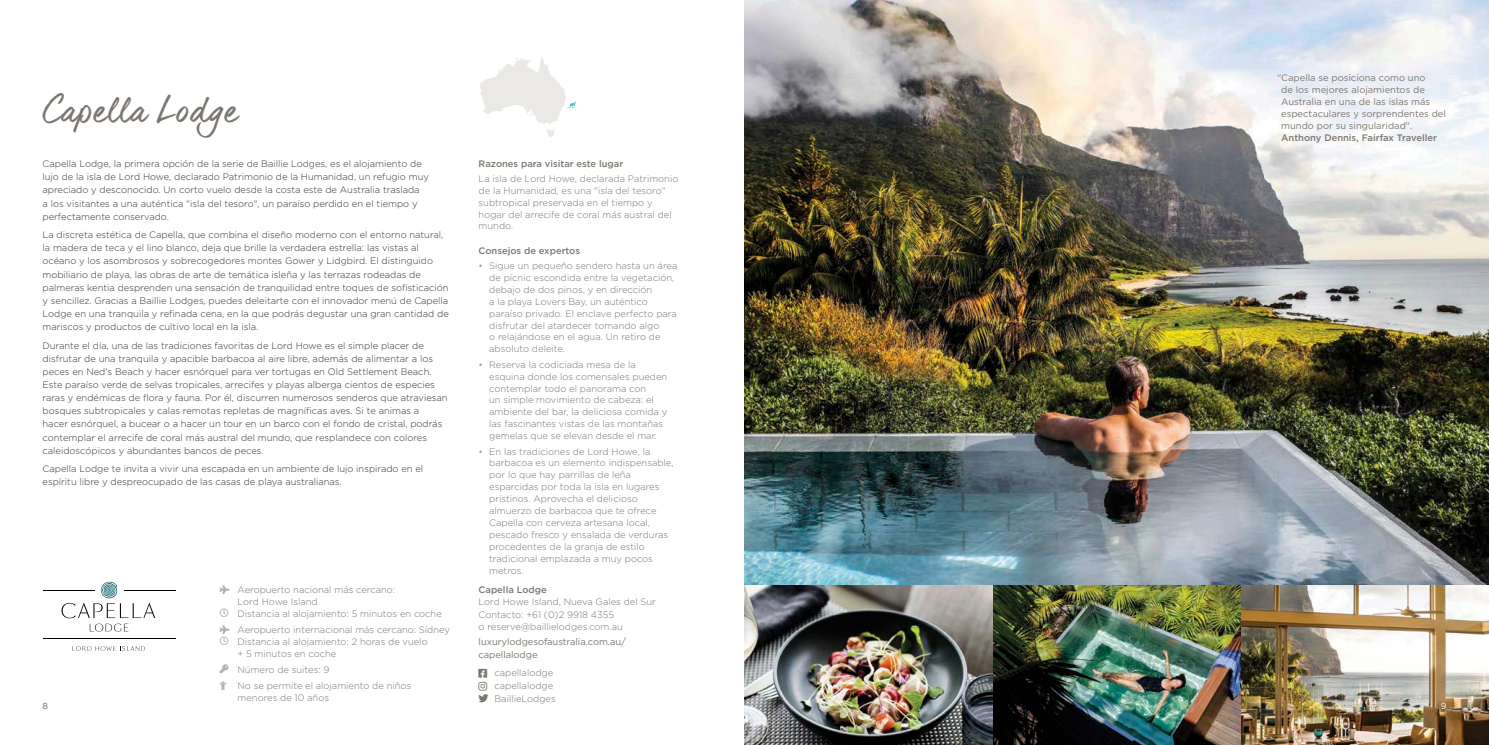
<style>
.page{position:relative;width:1489px;height:745px;background:#fff}
.page>*{position:absolute;margin:0;border:0;box-sizing:border-box;transform-origin:0 0}
.t1{font:32.5px "dear Joe 6";letter-spacing:-.01em;color:#7b766f}
.t2{font:300 9.38px/13.1px "Gotham";color:#333334}
.t3{font:300 9.38px/11.9px "Gotham";color:#7b766f}
.t4{font:9.38px/11.9px "Gotham";color:#7b766f}
.t5{font:500 9.38px "Gotham";color:#7b766f}
.t6{font:8.75px "Gotham";color:#636366}
.t7{font:8.75px "Gotham";color:#fff}
.s1{color:#9b958f}
</style>
<div class="page">
<img style="left:744px;top:0;width:744px;height:744px">
<hr style="left:124px;top:589px;width:51px;height:1px;background:#000">
<hr style="left:43px;top:589px;width:51px;height:1px;background:#000">
<svg style="left:72px;top:646px;width:73px;height:4px"></svg>
<svg style="left:61px;top:581px;width:94px;height:50px"></svg>
<hr style="left:43px;top:638px;width:132px;height:1px;background:#000">
<svg style="left:480px;top:57px;width:95px;height:80px"></svg>
<h1 class="t1" style="left:43px;top:90px;width:197px">Capella Lodge</h1>
<p class="t2" style="left:43px;top:157px;width:388px">Capella Lodge, la primera opción de la serie de Baillie Lodges, es el alojamiento de lujo de la isla de Lord Howe, declarado Patrimonio de la Humanidad, un refugio muy apreciado y desconocido. Un corto vuelo desde la costa este de Australia traslada<br>a los visitantes a una auténtica "isla del tesoro", un paraíso perdido en el tiempo y perfectamente conservado.</p>
<p class="t2" style="left:43px;top:228px;width:408px">La discreta estética de Capella, que combina el diseño moderno con el entorno natural, la madera de teca y el lino blanco, deja que brille la verdadera estrella: las vistas al océano y los asombrosos y sobrecogedores montes Gower y Lidgbird. El distinguido mobiliario de playa, las obras de arte de temática isleña y las terrazas rodeadas de palmeras kentia desprenden una sensación de tranquilidad entre toques de sofisticación y sencillez. Gracias a Baillie Lodges, puedes deleitarte con el innovador menú de Capella Lodge en una tranquila y refinada cena, en la que podrás degustar una gran cantidad de mariscos y productos de cultivo local en la isla.</p>
<p class="t2" style="left:43px;top:338px;width:406px">Durante el día, una de las tradiciones favoritas de Lord Howe es el simple placer de disfrutar de una tranquila y apacible barbacoa al aire libre, además de alimentar a los peces en Ned's Beach y hacer esnórquel para ver tortugas en Old Settlement Beach.<br>Este paraíso verde de selvas tropicales, arrecifes y playas alberga cientos de especies raras y endémicas de flora y fauna. Por él, discurren numerosos senderos que atraviesan bosques subtropicales y calas remotas repletas de magníficas aves. Si te animas a<br>hacer esnórquel, a bucear o a hacer un tour en un barco con el fondo de cristal, podrás contemplar el arrecife de coral más austral del mundo, que resplandece con colores caleidoscópicos y abundantes bancos de peces.</p>
<p class="t2" style="left:43px;top:462px;width:382px">Capella Lodge te invita a vivir una escapada en un ambiente de lujo inspirado en el espíritu libre y despreocupado de las casas de playa australianas.</p>
<p class="t5" style="left:478px;top:157px;width:146px">Razones para visitar este lugar</p>
<p class="t3" style="left:478px;top:172px;width:201px">La isla de Lord Howe, declarada Patrimonio de la Humanidad, es una "isla del tesoro" subtropical preservada en el tiempo y hogar del arrecife de coral más austral del mundo.</p>
<p class="t5" style="left:478px;top:245px;width:103px">Consejos de expertos</p>
<p class="t3" style="left:489px;top:259px;width:190px;text-indent:-11px"><span class="s1">•</span> Sigue un pequeño sendero hasta un área de pícnic escondida entre la vegetación, debajo de dos pinos, y en dirección<br>a la playa Lovers Bay, un auténtico paraíso privado. El enclave perfecto para disfrutar del atardecer tomando algo<br>o relajándose en el agua. Un retiro de absoluto deleite.</p>
<p class="t3" style="left:489px;top:358px;width:180px;text-indent:-11px"><span class="s1">•</span> Reserva la codiciada mesa de la esquina donde los comensales pueden contemplar todo el panorama con<br>un simple movimiento de cabeza: el ambiente del bar, la deliciosa comida y las fascinantes vistas de las montañas gemelas que se elevan desde el mar.</p>
<p class="t3" style="left:489px;top:445px;width:186px;text-indent:-11px"><span class="s1">•</span> En las tradiciones de Lord Howe, la barbacoa es un elemento indispensable, por lo que hay parrillas de leña esparcidas por toda la isla en lugares prístinos. Aprovecha el delicioso almuerzo de barbacoa que te ofrece Capella con cerveza artesana local, pescado fresco y ensalada de verduras procedentes de la granja de estilo tradicional emplazada a muy pocos metros.</p>
<p class="t4" style="left:1281px;top:72px;width:166px;text-indent:-4px">“Capella se posiciona como uno<br>de los mejores alojamientos de<br>Australia en una de las islas más espectaculares y sorprendentes del mundo por su singularidad".</p>
<p class="t5" style="left:1281px;top:131px;width:157px">Anthony Dennis, Fairfax Traveller</p>
<p class="t5" style="left:478px;top:583px;width:70px">Capella Lodge</p>
<p class="t3" style="left:478px;top:595px;width:179px;line-height:12.5px">Lord Howe Island, Nueva Gales del Sur<br>Contacto: +61 (0)2 9918 4355<br>o reserve@baillielodges.com.au</p>
<p class="t4" style="left:478px;top:634px;width:149px;line-height:12.5px">luxurylodgesofaustralia.com.au/ capellalodge</p>
<p class="t3" style="left:494px;top:666px;width:63px;line-height:12.5px">capellalodge capellalodge<br>BaillieLodges</p>
<p class="t3" style="left:237px;top:583px;width:206px">Aeropuerto nacional más cercano:<br>Lord Howe Island<br>Distancia al alojamiento: 5 minutos en coche</p>
<p class="t3" style="left:237px;top:623px;width:214px">Aeropuerto internacional más cercano: Sídney<br>Distancia al alojamiento: 2 horas de vuelo<br>+ 5 minutos en coche</p>
<p class="t3" style="left:237px;top:660px;width:175px;line-height:16.1px">Número de suites: 9<br>No se permite el alojamiento de niños</p>
<p class="t3" style="left:237px;top:691px;width:93px">menores de 10 años</p>
<p class="t6" style="left:43px;top:700px;width:7px">8</p>
<p class="t7" style="left:1440px;top:700px;width:7px">9</p>
</div>
